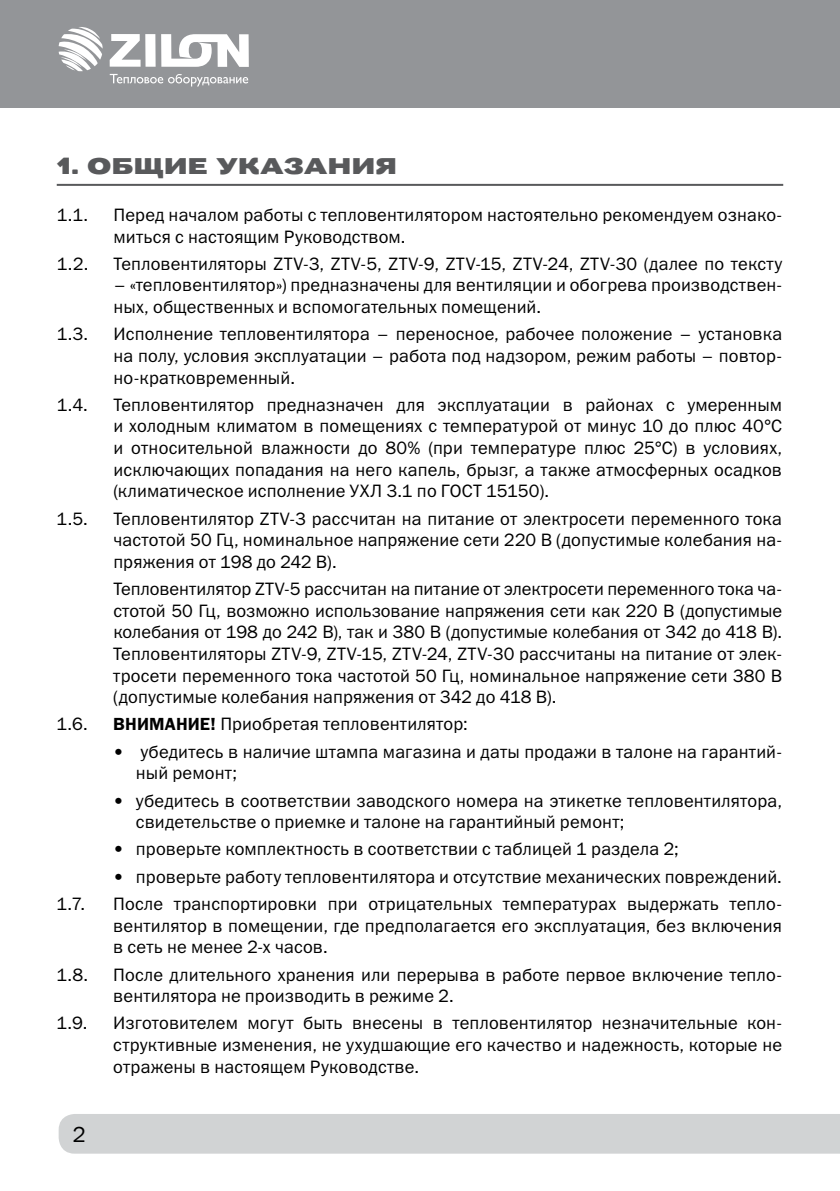
<style>
.page{position:relative;width:840px;height:1191px;background:#fff}
.page>*{position:absolute;margin:0;border:0;box-sizing:border-box;transform-origin:0 0}
.t1{font:24px "Pravda";letter-spacing:-.005em;color:#58595b}
.t2{font:22px "Franklin Gothic Book C";color:#000}
.t3{font:18px/21.6px "Franklin Gothic Book C";letter-spacing:.01em;color:#000;text-align:justify}
.s1{font-family:"Franklin Gothic";font-weight:600}
</style>
<div class="page">
<div style="left:59px;top:1114px;width:780px;height:39px;background:#d1d3d4"></div>
<div style="left:0;top:0;width:839px;height:108px;background:#939598"></div>
<svg style="left:110px;top:74px;width:138px;height:12px"></svg>
<svg style="left:110px;top:34px;width:139px;height:33px"></svg>
<svg style="left:59px;top:27px;width:44px;height:44px"></svg>
<hr style="left:57px;top:184px;width:725px;height:2px;background:#58595b">
<h1 class="t1" style="left:57px;top:153px;width:129px">1. ОБЩИЕ</h1>
<h1 class="t1" style="left:216px;top:153px;width:112px">УКАЗАНИ</h1>
<h1 class="t1" style="left:375px;top:153px;width:24px">Я</h1>
<p class="t3" style="left:57px;top:204px;width:33px">1.1.</p>
<p class="t3" style="left:113px;top:204px;width:669px">Перед началом работы с тепловентилятором настоятельно рекомендуем ознако&shy;миться с настоящим Руководством.</p>
<p class="t3" style="left:57px;top:253px;width:33px">1.2.</p>
<p class="t3" style="left:113px;top:253px;width:669px">Тепловентиляторы ZTV-3, ZTV-5, ZTV-9, ZTV-15, ZTV-24, ZTV-30 (далее по тексту</p>
<p class="t3" style="left:113px;top:274px;width:669px">– «тепловентилятор») предназначены для вентиляции и обогрева производствен&shy;ных, общественных и вспомогательных помещений.</p>
<p class="t3" style="left:57px;top:323px;width:33px">1.3.</p>
<p class="t3" style="left:113px;top:323px;width:669px">Исполнение тепловентилятора – переносное, рабочее положение – установка на полу, условия эксплуатации – работа под надзором, режим работы – повтор&shy;но-кратковременный.</p>
<p class="t3" style="left:57px;top:394px;width:33px">1.4.</p>
<p class="t3" style="left:113px;top:394px;width:670px">Тепловентилятор предназначен для эксплуатации в районах с умеренным и холодным климатом в помещениях с температурой от минус 10 до плюс 40°С и относительной влажности до 80% (при температуре плюс 25°С) в условиях, исключающих попадания на него капель, брызг, а также атмосферных осадков (климатическое исполнение УХЛ 3.1 по ГОСТ 15150).</p>
<p class="t3" style="left:57px;top:507px;width:33px">1.5.</p>
<p class="t3" style="left:113px;top:507px;width:669px">Тепловентилятор ZTV-3 рассчитан на питание от электросети переменного тока частотой 50 Гц, номинальное напряжение сети 220 В (допустимые колебания на&shy;пряжения от 198 до 242 В).</p>
<p class="t3" style="left:113px;top:578px;width:670px">Тепловентилятор ZTV-5 рассчитан на питание от электросети переменного тока ча&shy;стотой 50 Гц, возможно использование напряжения сети как 220 В (допустимые колебания от 198 до 242 В), так и 380 В (допустимые колебания от 342 до 418 В).<br>Тепловентиляторы ZTV-9, ZTV-15, ZTV-24, ZTV-30 рассчитаны на питание от элек&shy;тросети переменного тока частотой 50 Гц, номинальное напряжение сети 380 В (допустимые колебания напряжения от 342 до 418 В).</p>
<p class="t3" style="left:56px;top:713px;width:33px">1.6.</p>
<p class="t3" style="left:113px;top:713px;width:356px"><span class="s1">Внимание!</span> Приобретая тепловентилятор:</p>
<p class="t3" style="left:136px;top:740px;width:647px;text-indent:-23px">• убедитесь в наличие штампа магазина и даты продажи в талоне на гарантий&shy;ный ремонт;</p>
<p class="t3" style="left:136px;top:789px;width:647px;text-indent:-23px">• убедитесь в соответствии заводского номера на этикетке тепловентилятора, свидетельстве о приемке и талоне на гарантийный ремонт;</p>
<p class="t3" style="left:113px;top:838px;width:566px">• проверьте комплектность в соответствии с таблицей 1 раздела 2;</p>
<p class="t3" style="left:113px;top:865px;width:669px">• проверьте работу тепловентилятора и отсутствие механических повреждений.</p>
<p class="t3" style="left:56px;top:893px;width:30px">1.7.</p>
<p class="t3" style="left:113px;top:893px;width:669px">После транспортировки при отрицательных температурах выдержать тепло&shy;вентилятор в помещении, где предполагается его эксплуатация, без включения в сеть не менее 2-х часов.</p>
<p class="t3" style="left:56px;top:963px;width:33px">1.8.</p>
<p class="t3" style="left:113px;top:963px;width:669px">После длительного хранения или перерыва в работе первое включение тепло&shy;вентилятора не производить в режиме 2.</p>
<p class="t3" style="left:56px;top:1012px;width:32px">1.9.</p>
<p class="t3" style="left:113px;top:1012px;width:669px">Изготовителем могут быть внесены в тепловентилятор незначительные кон&shy;структивные изменения, не ухудшающие его качество и надежность, которые не отражены в настоящем Руководстве.</p>
<p class="t2" style="left:73px;top:1122px;width:15px">2</p>
</div>
